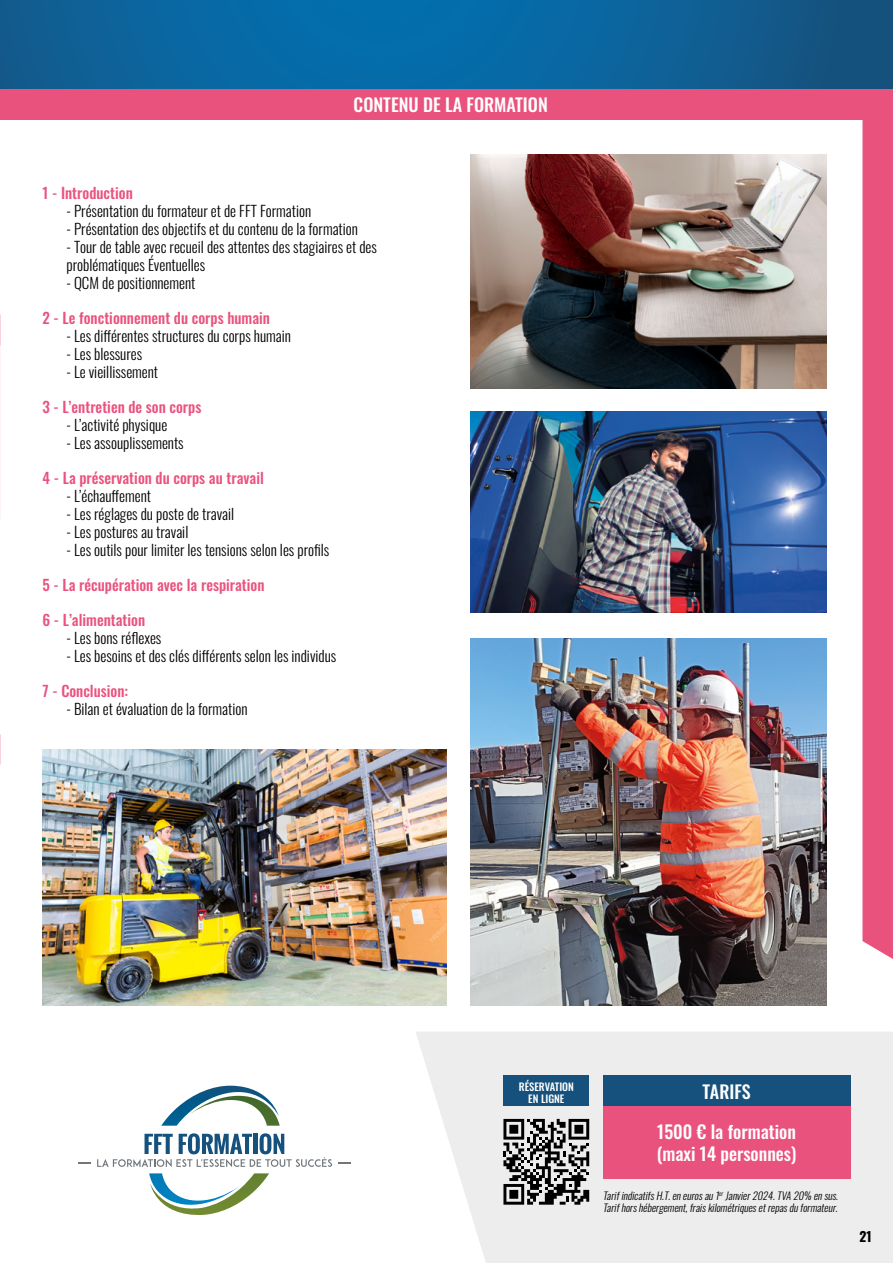
<style>
.page{position:relative;width:893px;height:1263px;background:#fff}
.page>*{position:absolute;margin:0;border:0;box-sizing:border-box;transform-origin:0 0}
.t1{font:500 18px/21.6px "Oswald";color:#fff}
.t2{font:300 15px/18px "Oswald";color:#000}
.t3{font:500 15px "Oswald";color:#ea527e}
.t4{font:700 13.5px "Oswald";color:#000}
.t5{font:italic 300 10.5px/12.6px "Oswald";color:#000}
.t6{font:500 10.5px/12px "Oswald";color:#fff;text-align:center}
</style>
<div class="page">
<svg style="left:0;top:0;width:893px;height:89px;background:#0b639b"></svg>
<svg style="left:416px;top:1032px;width:477px;height:231px;background:#ededed"></svg>
<div style="left:0;top:89px;width:893px;height:30px;background:#ea527e"></div>
<div style="left:603px;top:1076px;width:247px;height:30px;background:#15517c"></div>
<div style="left:503px;top:1076px;width:86px;height:30px;background:#15517c"></div>
<svg style="left:503px;top:1119px;width:86px;height:86px;background:#777"></svg>
<div style="left:603px;top:1106px;width:247px;height:72px;background:#ea527e"></div>
<img style="left:470px;top:155px;width:356px;height:234px">
<img style="left:471px;top:411px;width:355px;height:202px">
<img style="left:470px;top:638px;width:356px;height:368px">
<img style="left:165px;top:1123px;width:115px;height:92px">
<img style="left:149px;top:1086px;width:130px;height:119px">
<svg style="left:78px;top:1162px;width:13px;height:2px"></svg>
<svg style="left:338px;top:1162px;width:13px;height:2px"></svg>
<svg style="left:97px;top:1133px;width:235px;height:34px"></svg>
<div style="left:862px;top:119px;width:31px;height:840px;background:#ea527e"></div>
<img style="left:43px;top:749px;width:403px;height:257px">
<p class="t1" style="left:354px;top:95px;width:196px">CONTENU DE LA FORMATION</p>
<p class="t3" style="left:43px;top:185px;width:92px">1 - Introduction</p>
<p class="t2" style="left:67px;top:200px;width:246px">- Présentation du formateur et de FFT Formation</p>
<p class="t2" style="left:67px;top:218px;width:293px">- Présentation des objectifs et du contenu de la formation</p>
<p class="t2" style="left:67px;top:236px;width:312px">- Tour de table avec recueil des attentes des stagiaires et des problématiques Éventuelles</p>
<p class="t2" style="left:67px;top:272px;width:130px">- QCM de positionnement</p>
<p class="t3" style="left:43px;top:310px;width:229px">2 - Le fonctionnement du corps humain</p>
<p class="t2" style="left:67px;top:325px;width:226px">- Les différentes structures du corps humain</p>
<p class="t2" style="left:67px;top:343px;width:77px">- Les blessures</p>
<p class="t2" style="left:67px;top:361px;width:93px">- Le vieillissement</p>
<p class="t3" style="left:43px;top:399px;width:160px">3 - L’entretien de son corps</p>
<p class="t2" style="left:67px;top:414px;width:102px">- L’activité physique</p>
<p class="t2" style="left:67px;top:432px;width:119px">- Les assouplissements</p>
<p class="t3" style="left:43px;top:470px;width:223px">4 - La préservation du corps au travail</p>
<p class="t2" style="left:67px;top:485px;width:86px">- L’échauffement</p>
<p class="t2" style="left:67px;top:503px;width:169px">- Les réglages du poste de travail</p>
<p class="t2" style="left:67px;top:521px;width:123px">- Les postures au travail</p>
<p class="t2" style="left:67px;top:539px;width:264px">- Les outils pour limiter les tensions selon les profils</p>
<p class="t3" style="left:43px;top:577px;width:223px">5 - La récupération avec la respiration</p>
<p class="t3" style="left:43px;top:612px;width:104px">6 - L’alimentation</p>
<p class="t2" style="left:67px;top:627px;width:96px">- Les bons réflexes</p>
<p class="t2" style="left:67px;top:645px;width:271px">- Les besoins et des clés différents selon les individus</p>
<p class="t3" style="left:43px;top:683px;width:87px">7 - Conclusion:</p>
<p class="t2" style="left:67px;top:698px;width:183px">- Bilan et évaluation de la formation</p>
<p class="t6" style="left:519px;top:1081px;width:57px">RÉSERVATION<br>EN LIGNE</p>
<p class="t1" style="left:703px;top:1081px;width:50px">TARIFS</p>
<p class="t1" style="left:657px;top:1122px;width:141px">1500 € la formation (maxi 14 personnes)</p>
<p class="t5" style="left:603px;top:1188px;width:239px">TarifindicatifsH.T.eneurosau1<sup>er</sup> Janvier2024.TVA20% ensus.<br>Tarifhorshébergement,fraiskilométriquesetrepasduformateur.</p>
<p class="t4" style="left:859px;top:1229px;width:14px">21</p>
</div>
